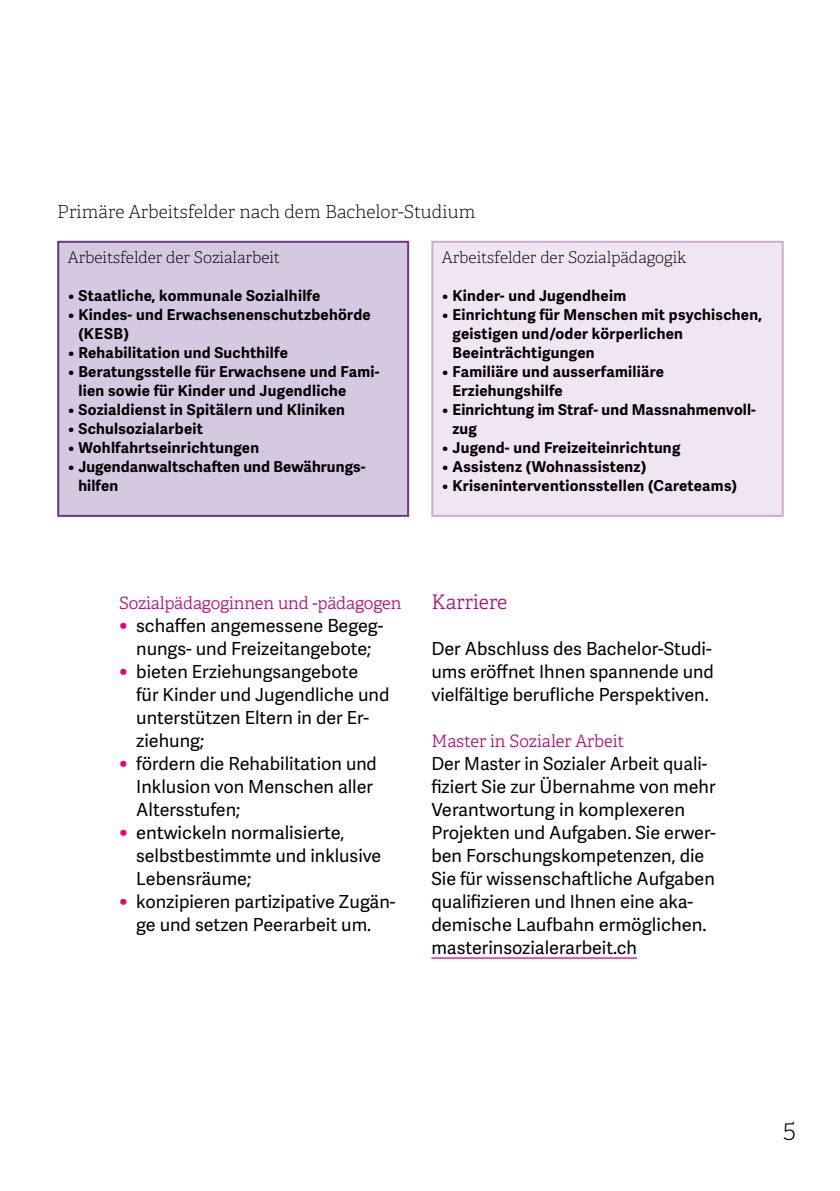
<style>
.page{position:relative;width:840px;height:1191px;background:#fff}
.page>*{position:absolute;margin:0;border:0;box-sizing:border-box;transform-origin:0 0}
.t1{font:100 26px "Adelle";color:#000}
.Untertitel_1{font:300 20px "Adelle";color:#b20776}
.Lauftext{font:18px/23px "Adelle Sans";color:#000}
.Grafiktitel{font:100 18px "Adelle";color:#000}
.Untertitel_2{font:300 17px "Adelle";letter-spacing:-.01em;color:#b20776}
.Grafiken_Serif_klein{font:100 16px "Adelle";color:#000}
.Grafiklegende{font:700 15px/19px "Adelle Sans";letter-spacing:.02em;color:#000}
.s1{font-size:22px;color:#e60071}
</style>
<div class="page">
<hr style="left:431px;top:957px;width:205px;height:1px;background:#e60071">
<div style="left:58px;top:242px;width:350px;height:274px;background:#d4c9e1"></div>
<div style="left:57px;top:241px;width:352px;height:276px;border:2px solid #6b3881"></div>
<div style="left:432px;top:242px;width:350px;height:274px;background:#f0e6f3"></div>
<div style="left:431px;top:241px;width:352px;height:276px;border:2px solid #d0a9d0"></div>
<p class="Grafiktitel" style="left:57px;top:200px;width:419px">Primäre Arbeitsfelder nach dem Bachelor-Studium</p>
<p class="Grafiken_Serif_klein" style="left:68px;top:248px;width:214px">Arbeitsfelder der Sozialarbeit</p>
<p class="Grafiklegende" style="left:68px;top:287px;width:254px">• Staatliche, kommunale Sozialhilfe</p>
<p class="Grafiklegende" style="left:78px;top:306px;width:294px;text-indent:-11px">• Kindes- und Erwachsenenschutzbehörde (KESB)</p>
<p class="Grafiklegende" style="left:68px;top:344px;width:222px">• Rehabilitation und Suchthilfe</p>
<p class="Grafiklegende" style="left:78px;top:363px;width:302px;text-indent:-11px">• Beratungsstelle für Erwachsene und Fami&shy;lien sowie für Kinder und Jugendliche</p>
<p class="Grafiklegende" style="left:68px;top:401px;width:278px">• Sozialdienst in Spitälern und Kliniken</p>
<p class="Grafiklegende" style="left:68px;top:420px;width:137px">• Schulsozialarbeit</p>
<p class="Grafiklegende" style="left:68px;top:439px;width:193px">• Wohlfahrtseinrichtungen</p>
<p class="Grafiklegende" style="left:78px;top:458px;width:288px;text-indent:-11px">• Jugendanwaltschaften und Bewährungs&shy;hilfen</p>
<p class="Grafiken_Serif_klein" style="left:441px;top:248px;width:246px">Arbeitsfelder der Sozialpädagogik</p>
<p class="Grafiklegende" style="left:441px;top:287px;width:186px">• Kinder- und Jugendheim</p>
<p class="Grafiklegende" style="left:452px;top:306px;width:311px;text-indent:-11px">• Einrichtung für Menschen mit psychischen, geistigen und/oder körperlichen<br>Beeinträchtigungen</p>
<p class="Grafiklegende" style="left:452px;top:363px;width:213px;text-indent:-11px">• Familiäre und ausserfamiliäre<br>Erziehungshilfe</p>
<p class="Grafiklegende" style="left:452px;top:401px;width:305px;text-indent:-11px">• Einrichtung im Straf- und Massnahmenvoll&shy;zug</p>
<p class="Grafiklegende" style="left:441px;top:439px;width:240px">• Jugend- und Freizeiteinrichtung</p>
<p class="Grafiklegende" style="left:441px;top:458px;width:206px">• Assistenz (Wohnassistenz)</p>
<p class="Grafiklegende" style="left:441px;top:477px;width:296px">• Kriseninterventionsstellen (Careteams)</p>
<p class="Untertitel_2" style="left:119px;top:592px;width:283px">Sozialpädagoginnen und -pädagogen</p>
<p class="Lauftext" style="left:119px;top:614px;width:265px;text-align:center"><span class="s1">•</span> schaffen angemessene Begeg&shy;nungs- und Freizeitangebote;</p>
<p class="Lauftext" style="left:136px;top:660px;width:254px;text-indent:-17px"><span class="s1">•</span> bieten Erziehungsangebote<br>für Kinder und Jugendliche und unterstützen Eltern in der Er&shy;ziehung;</p>
<p class="Lauftext" style="left:136px;top:752px;width:242px;text-indent:-17px"><span class="s1">•</span> fördern die Rehabilitation und<br>Inklusion von Menschen aller<br>Altersstufen;</p>
<p class="Lauftext" style="left:136px;top:821px;width:246px;text-indent:-17px"><span class="s1">•</span> entwickeln normalisierte, selbstbestimmte und inklusive<br>Lebensräume;</p>
<p class="Lauftext" style="left:119px;top:890px;width:278px;text-align:center"><span class="s1">•</span> konzipieren partizipative Zugän&shy;ge und setzen Peerarbeit um.</p>
<p class="Untertitel_1" style="left:431px;top:589px;width:77px">Karriere</p>
<p class="Lauftext" style="left:431px;top:637px;width:284px;text-align:justify">Der Abschluss des Bachelor-Studi&shy;ums eröffnet Ihnen spannende und vielfältige berufliche Perspektiven.</p>
<p class="Untertitel_2" style="left:431px;top:730px;width:194px">Master in Sozialer Arbeit</p>
<p class="Lauftext" style="left:431px;top:752px;width:286px">Der Master in Sozialer Arbeit quali&shy;fiziert Sie zur Übernahme von mehr Verantwortung in komplexeren Projekten und Aufgaben. Sie erwer&shy;ben Forschungskompetenzen, die Sie für wissenschaftliche Aufgaben qualifizieren und Ihnen eine aka&shy;demische Laufbahn ermöglichen.</p>
<p class="Lauftext" style="left:431px;top:936px;width:207px">masterinsozialerarbeit.ch</p>
<h1 class="t1" style="left:782px;top:1113px;width:14px">5</h1>
</div>
